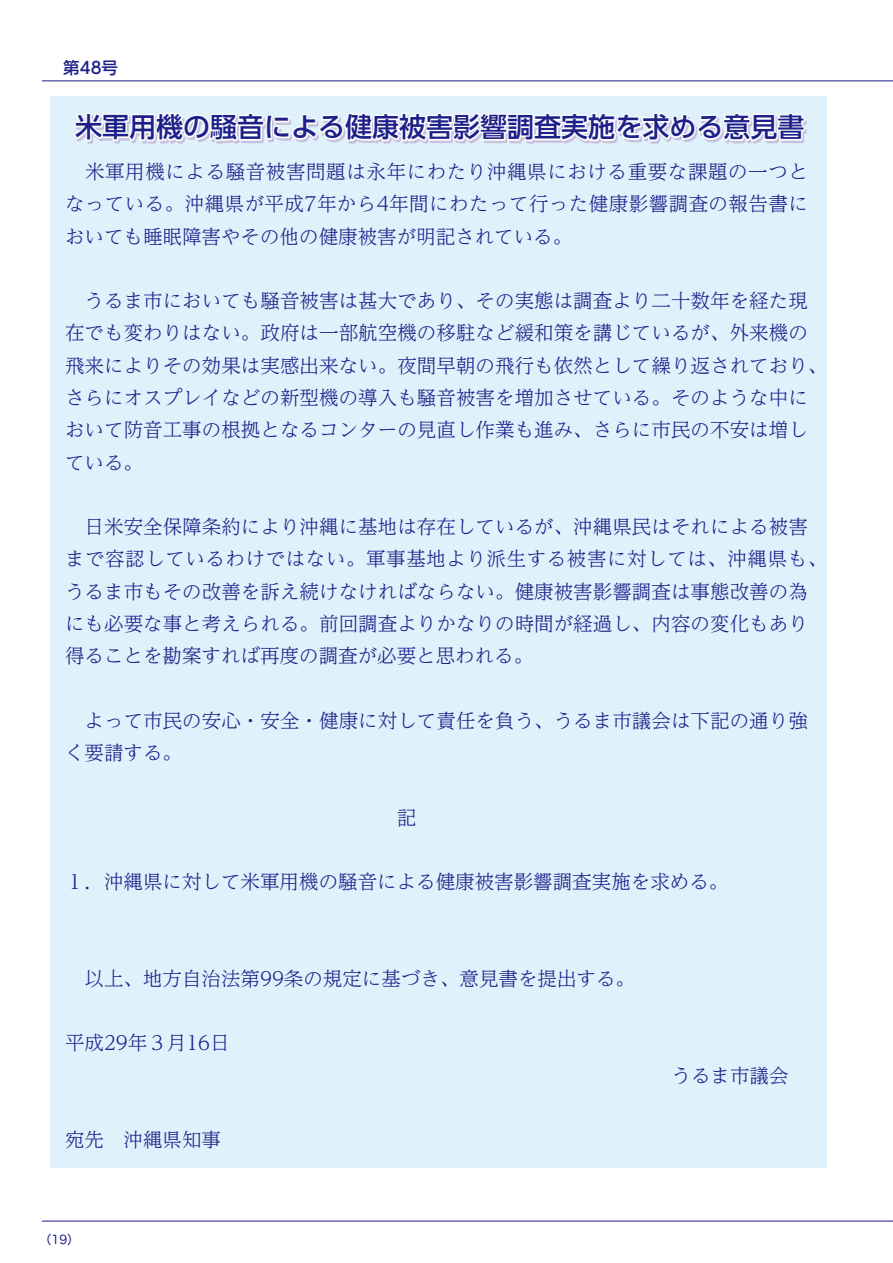
<style>
.page{position:relative;width:893px;height:1263px;background:#fff}
.page>*{position:absolute;margin:0;border:0;box-sizing:border-box;transform-origin:0 0}
.t1{font:500 27px "UD Shin Go Pr 6";color:#1d2088}
.t2{font:300 19.5px/32.2px "UD Reimin Pr 6";color:#1d2088}
.t3{font:500 16.5px "UD Shin Go Pr 6";color:#1d2088}
.t4{font:12px "Hira Maru Pro W4";color:#1d2088}
</style>
<div class="page">
<hr style="left:42px;top:81px;width:851px;height:1px;background:#1d2088">
<hr style="left:42px;top:1221px;width:851px;height:1px;background:#1d2088">
<div style="left:50px;top:96px;width:777px;height:1071px;background:#dff2fc"></div>
<svg style="left:74px;top:113px;width:733px;height:31px"></svg>
<p class="t3" style="left:63px;top:54px;width:56px">第48号</p>
<h1 class="t1" style="left:75px;top:105px;width:731px">米軍用機の騒音による健康被害影響調査実施を求める意見書</h1>
<p class="t2" style="left:65px;top:155px;width:744px;text-align:justify">　米軍用機による騒音被害問題は永年にわたり沖縄県における重要な課題の一つとなっている。沖縄県が平成7年から4年間にわたって行った健康影響調査の報告書においても睡眠障害やその他の健康被害が明記されている。</p>
<p class="t2" style="left:65px;top:284px;width:764px">　うるま市においても騒音被害は甚大であり、その実態は調査より二十数年を経た現在でも変わりはない。政府は一部航空機の移駐など緩和策を講じているが、外来機の飛来によりその効果は実感出来ない。夜間早朝の飛行も依然として繰り返されており、さらにオスプレイなどの新型機の導入も騒音被害を増加させている。そのような中において防音工事の根拠となるコンターの見直し作業も進み、さらに市民の不安は増している。</p>
<p class="t2" style="left:65px;top:510px;width:764px">　日米安全保障条約により沖縄に基地は存在しているが、沖縄県民はそれによる被害まで容認しているわけではない。軍事基地より派生する被害に対しては、沖縄県も、うるま市もその改善を訴え続けなければならない。健康被害影響調査は事態改善の為にも必要な事と考えられる。前回調査よりかなりの時間が経過し、内容の変化もあり得ることを勘案すれば再度の調査が必要と思われる。</p>
<p class="t2" style="left:65px;top:703px;width:744px">　よって市民の安心・安全・健康に対して責任を負う、うるま市議会は下記の通り強く要請する。</p>
<p class="t2" style="left:65px;top:865px;width:665px">１．沖縄県に対して米軍用機の騒音による健康被害影響調査実施を求める。</p>
<p class="t2" style="left:65px;top:962px;width:572px">　以上、地方自治法第99条の規定に基づき、意見書を提出する。</p>
<p class="t2" style="left:65px;top:1026px;width:166px">平成29年３月16日</p>
<p class="t2" style="left:65px;top:1123px;width:158px">宛先　沖縄県知事</p>
<p class="t4" style="left:40px;top:1229px;width:41px">)19(</p>
<p class="t2" style="left:672px;top:1058px;width:119px">うるま市議会</p>
</div>
